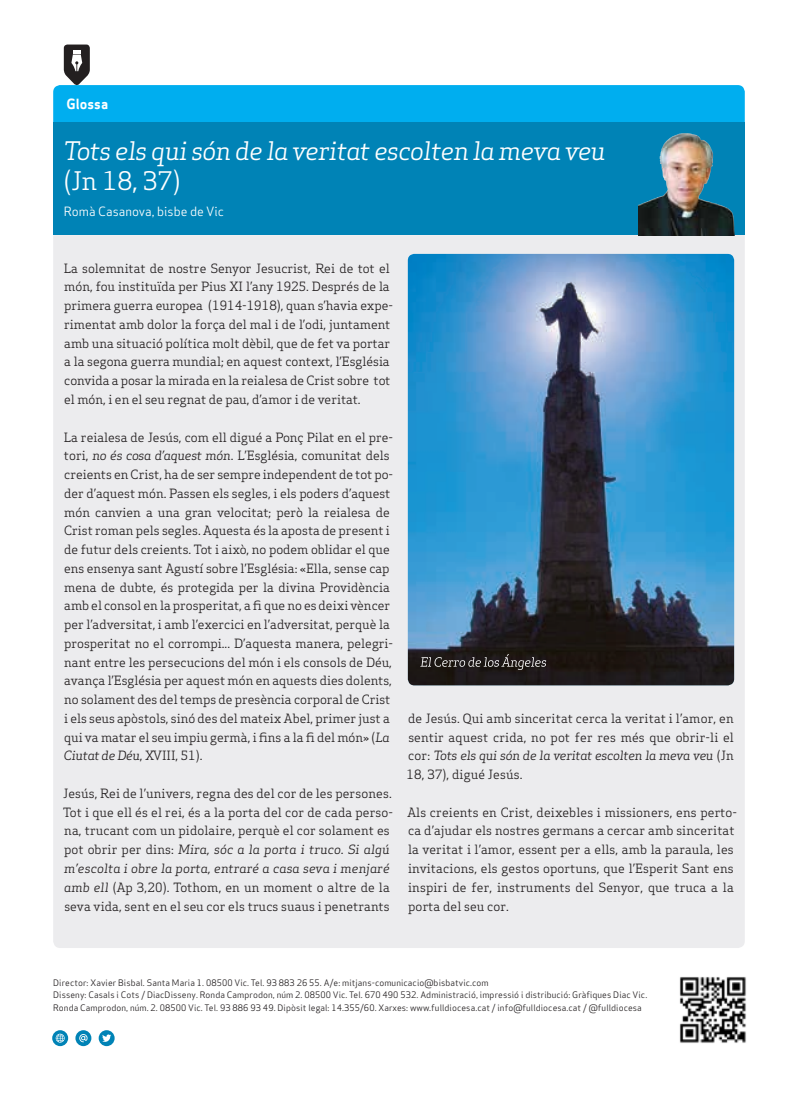
<style>
.page{position:relative;width:798px;height:1099px;background:#fff}
.page>*{position:absolute;margin:0;border:0;box-sizing:border-box;transform-origin:0 0}
.Subtitol_Secció{font:italic 25px/30px "Apex Serif";letter-spacing:-.02em;color:#fff}
.Titular_Secció_Petit{font:13.75px "Apex Sans Bold T";color:#fff}
.Text_General{font:12.5px/18.8px "Apex Serif";color:#231f20}
.Titulars{font:12.5px "Apex Sans Book T";color:#fff}
.Titulars-2{font:8.75px/12.5px "Apex Sans Book T";letter-spacing:.01em;color:#231f20}
.s1{font-style:normal}
.s2{font-style:italic}
</style>
<div class="page">
<img style="left:679px;top:977px;width:67px;height:66px">
<svg style="left:52px;top:1030px;width:16px;height:16px"></svg>
<svg style="left:56px;top:1033px;width:9px;height:9px"></svg>
<svg style="left:75px;top:1030px;width:16px;height:16px"></svg>
<svg style="left:79px;top:1033px;width:9px;height:9px"></svg>
<svg style="left:99px;top:1030px;width:16px;height:16px"></svg>
<svg style="left:102px;top:1034px;width:9px;height:8px"></svg>
<div style="left:53px;top:123px;width:691px;height:112px;background:#0083b6"></div>
<svg style="left:53px;top:45px;width:691px;height:78px"></svg>
<div style="left:53px;top:235px;width:691px;height:713px;background:#ececee"></div>
<img style="left:638px;top:133px;width:95px;height:102px">
<img style="left:407px;top:254px;width:326px;height:431px">
<svg style="left:420px;top:654px;width:126px;height:16px;background:#3c3735"></svg>
<p class="Titular_Secció_Petit" style="left:67px;top:95px;width:43px">Glossa</p>
<p class="Subtitol_Secció" style="left:64px;top:136px;width:543px">Tots els qui són de la veritat escolten la meva veu <span class="s1">(Jn 18, 37)</span></p>
<p class="Titulars" style="left:64px;top:204px;width:162px">Romà Casanova, bisbe de Vic</p>
<p class="Text_General" style="left:64px;top:258px;width:330px">La solemnitat de nostre Senyor Jesucrist, Rei de tot el món, fou instituïda per Pius XI l’any 1925. Després de la primera guerra europea (1914-1918), quan s’havia expe&shy;rimentat amb dolor la força del mal i de l’odi, juntament amb una situació política molt dèbil, que de fet va portar a la segona guerra mundial; en aquest context, l’Església convida a posar la mirada en la reialesa de Crist sobre tot el món, i en el seu regnat de pau, d’amor i de veritat.</p>
<p class="Text_General" style="left:64px;top:427px;width:331px">La reialesa de Jesús, com ell digué a Ponç Pilat en el pre&shy;tori, <span class="s2">no és cosa d’aquest món</span>. L’Església, comunitat dels creients en Crist, ha de ser sempre independent de tot po&shy;der d’aquest món. Passen els segles, i els poders d’aquest món canvien a una gran velocitat; però la reialesa de Crist roman pels segles. Aquesta és la aposta de present i de futur dels creients. Tot i això, no podem oblidar el que ens ensenya sant Agustí sobre l’Església: «Ella, sense cap mena de dubte, és protegida per la divina Providència amb el consol en la prosperitat, a fi que no es deixi vèncer per l’adversitat, i amb l’exercici en l’adversitat, perquè la prosperitat no el corrompi... D’aquesta manera, pelegri&shy;nant entre les persecucions del món i els consols de Déu, avança l’Església per aquest món en aquests dies dolents, no solament des del temps de presència corporal de Crist i els seus apòstols, sinó des del mateix Abel, primer just a qui va matar el seu impiu germà, i fins a la fi del món» (<span class="s2">La Ciutat de Déu</span>, XVIII, 51).</p>
<p class="Text_General" style="left:63px;top:783px;width:331px">Jesús, Rei de l’univers, regna des del cor de les persones.<br>Tot i que ell és el rei, és a la porta del cor de cada perso&shy;na, trucant com un pidolaire, perquè el cor solament es pot obrir per dins: <span class="s2">Mira, sóc a la porta i truco. Si algú m’escolta i obre la porta, entraré a casa seva i menjaré amb ell</span> (Ap 3,20). Tothom, en un moment o altre de la seva vida, sent en el seu cor els trucs suaus i penetrants</p>
<p class="Text_General" style="left:406px;top:708px;width:329px;text-align:justify">de Jesús. Qui amb sinceritat cerca la veritat i l’amor, en sentir aquest crida, no pot fer res més que obrir-li el cor: <span class="s2">Tots els qui són de la veritat escolten la meva veu</span> (Jn 18, 37), digué Jesús.</p>
<p class="Text_General" style="left:407px;top:802px;width:331px">Als creients en Crist, deixebles i missioners, ens perto&shy;ca d’ajudar els nostres germans a cercar amb sinceritat la veritat i l’amor, essent per a ells, amb la paraula, les invitacions, els gestos oportuns, que l’Esperit Sant ens inspiri de fer, instruments del Senyor, que truca a la porta del seu cor.</p>
<p class="Titulars-2" style="left:53px;top:976px;width:437px">Director: Xavier Bisbal. Santa Maria 1. 08500 Vic. Tel. 93 883 26 55. A/e: mitjans-comunicacio@bisbatvic.com</p>
<p class="Titulars-2" style="left:53px;top:988px;width:595px">Disseny: Casals i Cots / DiacDisseny. Ronda Camprodon, núm 2. 08500 Vic. Tel. 670 490 532. Administració, impressió i distribució: Gràfiques Diac Vic.<br>Ronda Camprodon, núm. 2. 08500 Vic. Tel. 93 886 93 49. Dipòsit legal: 14.355/60. Xarxes: www.fulldiocesa.cat / info@fulldiocesa.cat / @fulldiocesa</p>
</div>
